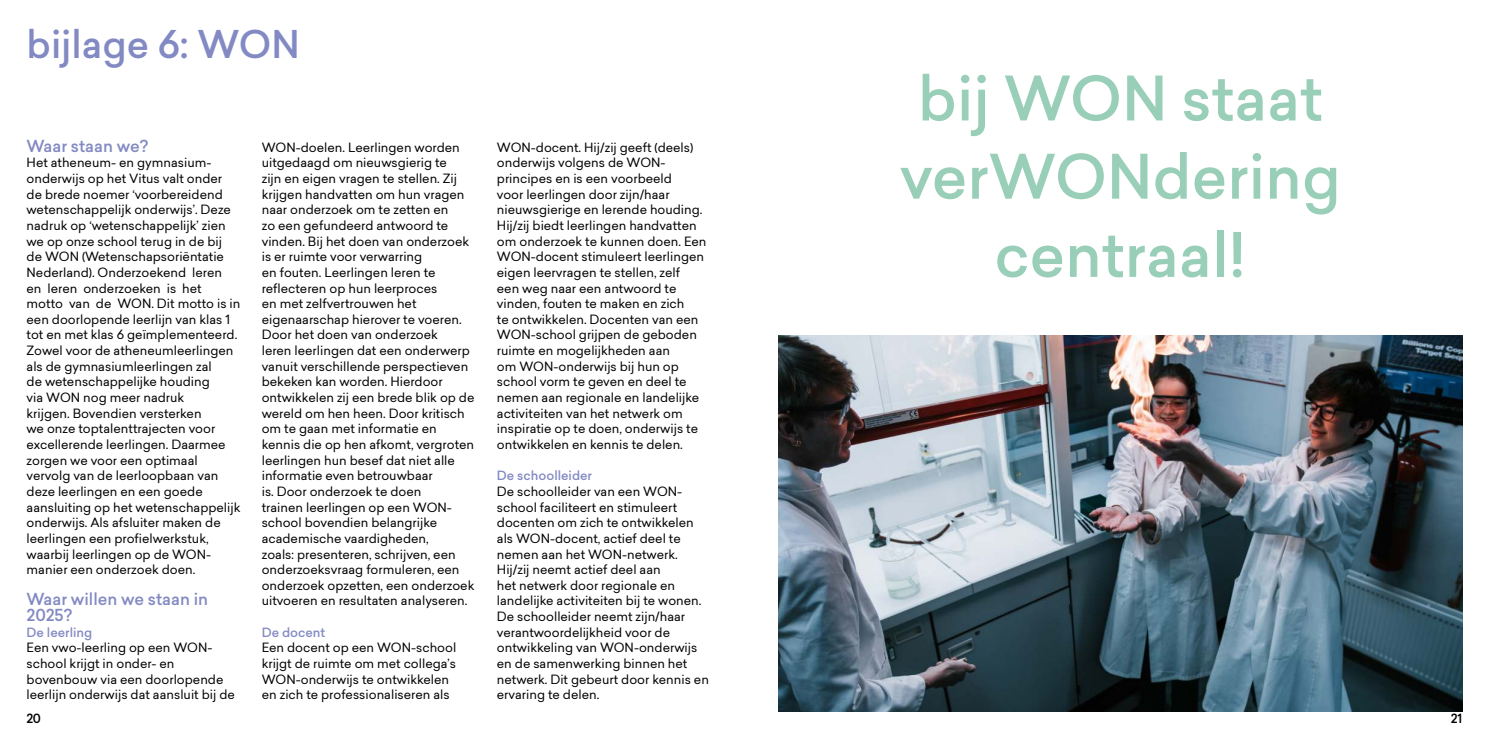
<style>
.page{position:relative;width:1489px;height:745px;background:#fff}
.page>*{position:absolute;margin:0;border:0;box-sizing:border-box;transform-origin:0 0}
.t1{font:500 60px/78.1px "Sailec";color:#99cfb8;text-align:center}
.t2{font:500 37.5px "Sailec";color:#838ac3}
.t3{font:500 16.25px/15.6px "Sailec";color:#838ac3}
.t4{font:12.5px/15.6px "Sailec";color:#000}
.t5{font:500 12.5px "Sailec";color:#838ac3}
.t6{font:500 12.5px "Sailec";color:#000}
</style>
<div class="page">
<img style="left:778px;top:335px;width:684px;height:375px">
<h2 class="t2" style="left:27px;top:28px;width:275px">bijlage 6: WON</h2>
<h3 class="t3" style="left:27px;top:140px;width:123px">Waar staan we?</h3>
<p class="t4" style="left:27px;top:156px;width:215px">Het atheneum- en gymnasium&shy;onderwijs op het Vitus valt onder de brede noemer ‘voorbereidend wetenschappelijk onderwijs’. Deze nadruk op ‘wetenschappelijk’ zien we op onze school terug in de bij de WON (Wetenschapsoriëntatie<br>Nederland). Onderzoekend leren<br>en leren onderzoeken is het motto van de WON. Dit motto is in een doorlopende leerlijn van klas 1 tot en met klas 6 geïmplementeerd.<br>Zowel voor de atheneumleerlingen als de gymnasiumleerlingen zal<br>de wetenschappelijke houding<br>via WON nog meer nadruk<br>krijgen. Bovendien versterken<br>we onze toptalenttrajecten voor excellerende leerlingen. Daarmee zorgen we voor een optimaal vervolg van de leerloopbaan van deze leerlingen en een goede aansluiting op het wetenschappelijk onderwijs. Als afsluiter maken de leerlingen een profielwerkstuk, waarbij leerlingen op de WON&shy;manier een onderzoek doen.</p>
<h3 class="t3" style="left:27px;top:593px;width:183px">Waar willen we staan in<br>2025?</h3>
<p class="t5" style="left:27px;top:626px;width:67px">De leerling</p>
<p class="t4" style="left:27px;top:641px;width:210px">Een vwo-leerling op een WON&shy;school krijgt in onder- en bovenbouw via een doorlopende leerlijn onderwijs dat aansluit bij de</p>
<p class="t4" style="left:262px;top:141px;width:214px">WON-doelen. Leerlingen worden uitgedaagd om nieuwsgierig te<br>zijn en eigen vragen te stellen. Zij krijgen handvatten om hun vragen naar onderzoek om te zetten en<br>zo een gefundeerd antwoord te vinden. Bij het doen van onderzoek is er ruimte voor verwarring<br>en fouten. Leerlingen leren te reflecteren op hun leerproces<br>en met zelfvertrouwen het eigenaarschap hierover te voeren.<br>Door het doen van onderzoek<br>leren leerlingen dat een onderwerp vanuit verschillende perspectieven bekeken kan worden. Hierdoor ontwikkelen zij een brede blik op de wereld om hen heen. Door kritisch om te gaan met informatie en kennis die op hen afkomt, vergroten leerlingen hun besef dat niet alle informatie even betrouwbaar<br>is. Door onderzoek te doen<br>trainen leerlingen op een WON&shy;school bovendien belangrijke academische vaardigheden,<br>zoals: presenteren, schrijven, een onderzoeksvraag formuleren, een onderzoek opzetten, een onderzoek uitvoeren en resultaten analyseren.</p>
<p class="t5" style="left:262px;top:626px;width:65px">De docent</p>
<p class="t4" style="left:262px;top:641px;width:196px">Een docent op een WON-school krijgt de ruimte om met collega’s<br>WON-onderwijs te ontwikkelen en zich te professionaliseren als</p>
<p class="t4" style="left:497px;top:141px;width:211px">WON-docent. Hij/zij geeft (deels) onderwijs volgens de WON&shy;principes en is een voorbeeld<br>voor leerlingen door zijn/haar nieuwsgierige en lerende houding.<br>Hij/zij biedt leerlingen handvatten om onderzoek te kunnen doen. Een<br>WON-docent stimuleert leerlingen eigen leervragen te stellen, zelf<br>een weg naar een antwoord te vinden, fouten te maken en zich<br>te ontwikkelen. Docenten van een<br>WON-school grijpen de geboden ruimte en mogelijkheden aan<br>om WON-onderwijs bij hun op school vorm te geven en deel te nemen aan regionale en landelijke activiteiten van het netwerk om inspiratie op te doen, onderwijs te ontwikkelen en kennis te delen.</p>
<p class="t5" style="left:497px;top:470px;width:97px">De schoolleider</p>
<p class="t4" style="left:497px;top:484px;width:213px">De schoolleider van een WON&shy;school faciliteert en stimuleert docenten om zich te ontwikkelen als WON-docent, actief deel te nemen aan het WON-netwerk.<br>Hij/zij neemt actief deel aan<br>het netwerk door regionale en landelijke activiteiten bij te wonen.<br>De schoolleider neemt zijn/haar verantwoordelijkheid voor de ontwikkeling van WON-onderwijs en de samenwerking binnen het netwerk. Dit gebeurt door kennis en ervaring te delen.</p>
<h1 class="t1" style="left:899px;top:66px;width:442px">bij WON staat verWONdering centraal!</h1>
<p class="t6" style="left:27px;top:712px;width:16px">20</p>
<p class="t6" style="left:1450px;top:712px;width:13px">21</p>
</div>
